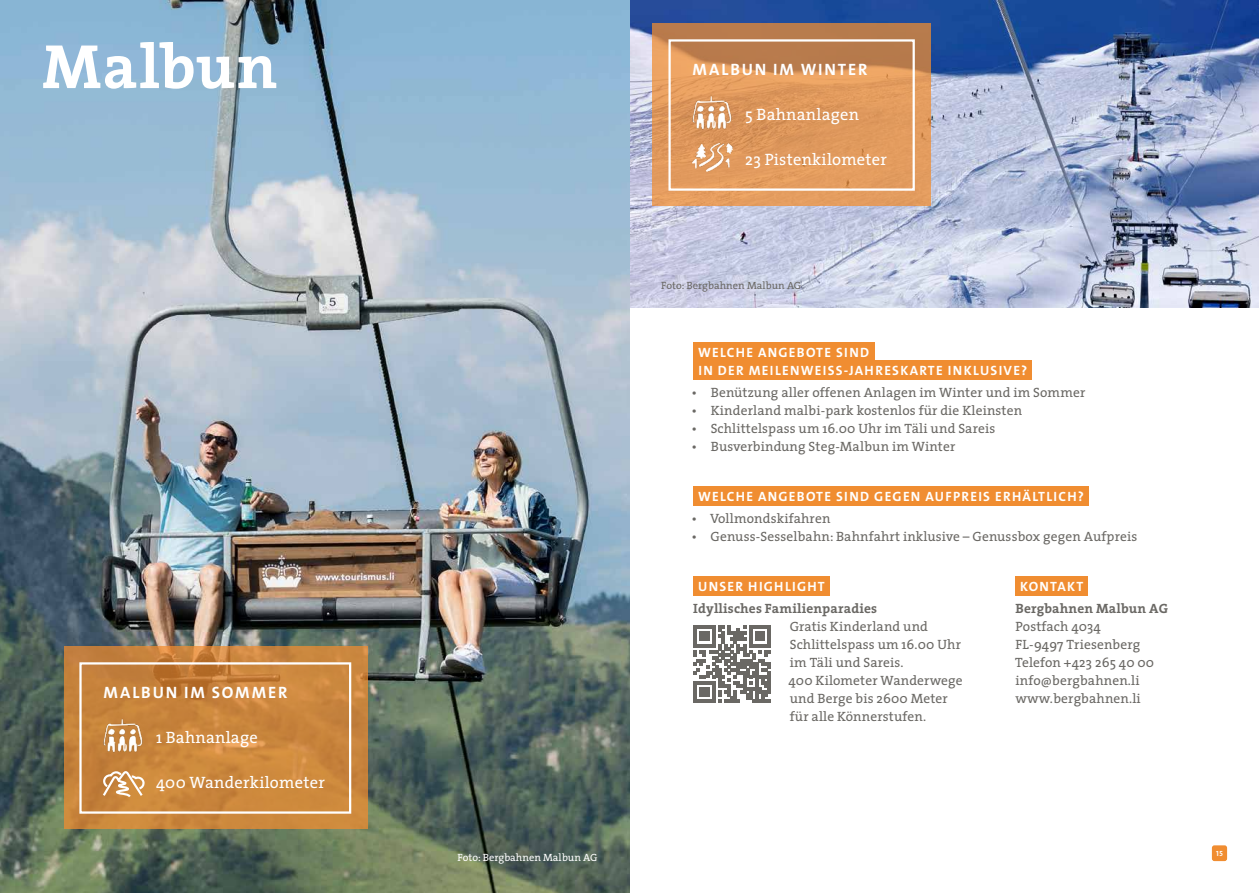
<style>
.page{position:relative;width:1259px;height:893px;background:#fff}
.page>*{position:absolute;margin:0;border:0;box-sizing:border-box;transform-origin:0 0}
.t1{font:700 63px "The Serif";letter-spacing:.02em;color:#fff}
.t2{font:16.5px "The Serif";letter-spacing:.015em;color:#fff}
.t3{font:700 16.5px "The Sans Os F";letter-spacing:.115em;color:#fff}
.t4{font:13.5px/18px "The Serif";letter-spacing:.01em;color:#6a6864}
.t5{font:700 13.5px/18px "The Sans Os F";letter-spacing:.095em;color:#fff}
.t6{font:700 13.5px "The Serif";letter-spacing:.01em;color:#6a6864}
.t7{font:10.5px "The Serif";color:#6a6864}
.t8{font:10.5px "The Serif";color:#fff}
.t9{font:700 7.5px "The Sans Os F";color:#fff}
</style>
<div class="page">
<img style="left:629px;top:0;width:630px;height:307px">
<div style="left:693px;top:343px;width:182px;height:19px;background:#f08d31"></div>
<div style="left:693px;top:361px;width:338px;height:19px;background:#f08d31"></div>
<div style="left:693px;top:487px;width:395px;height:19px;background:#f08d31"></div>
<div style="left:693px;top:577px;width:136px;height:19px;background:#f08d31"></div>
<svg style="left:693px;top:625px;width:78px;height:78px"></svg>
<div style="left:1015px;top:577px;width:72px;height:19px;background:#f08d31"></div>
<img style="left:0;top:0;width:629px;height:893px">
<svg style="left:64px;top:646px;width:303px;height:183px;background:#c9853c"></svg>
<svg style="left:101px;top:770px;width:46px;height:29px"></svg>
<img style="left:103px;top:719px;width:41px;height:34px">
<div style="left:79px;top:662px;width:272px;height:152px;border:2px solid #fff"></div>
<svg style="left:653px;top:23px;width:278px;height:183px;background:#d89359"></svg>
<img style="left:692px;top:96px;width:41px;height:34px">
<img style="left:692px;top:141px;width:41px;height:34px">
<div style="left:668px;top:39px;width:247px;height:152px;border:2px solid #fff"></div>
<div style="left:1212px;top:845px;width:15px;height:16px;background:#f08d31;border-radius:2px"></div>
<h1 class="t1" style="left:42px;top:14px;width:237px">Malbun</h1>
<p class="t3" style="left:103px;top:682px;width:186px">MALBUN IM SOMMER</p>
<p class="t2" style="left:156px;top:724px;width:103px">1 Bahnanlage</p>
<p class="t2" style="left:156px;top:769px;width:170px">400 Wanderkilometer</p>
<p class="t8" style="left:457px;top:849px;width:141px">Foto: Bergbahnen Malbun AG</p>
<p class="t3" style="left:692px;top:59px;width:176px">MALBUN IM WINTER</p>
<p class="t2" style="left:745px;top:101px;width:116px">5 Bahnanlagen</p>
<p class="t2" style="left:745px;top:146px;width:143px">23 Pistenkilometer</p>
<p class="t7" style="left:661px;top:277px;width:141px">Foto: Bergbahnen Malbun AG</p>
<p class="t5" style="left:698px;top:343px;width:331px">WELCHE ANGEBOTE SIND<br>IN DER MEILENWEISS-JAHRESKARTE INKLUSIVE?</p>
<p class="t4" style="left:691px;top:383px;width:395px">• Benützung aller offenen Anlagen im Winter und im Sommer</p>
<p class="t4" style="left:691px;top:401px;width:332px">• Kinderland malbi-park kostenlos für die Kleinsten</p>
<p class="t4" style="left:691px;top:419px;width:305px">• Schlittelspass um 16.00 Uhr im Täli und Sareis</p>
<p class="t4" style="left:691px;top:437px;width:265px">• Busverbindung Steg-Malbun im Winter</p>
<p class="t5" style="left:698px;top:487px;width:387px">WELCHE ANGEBOTE SIND GEGEN AUFPREIS ERHÄLTLICH?</p>
<p class="t4" style="left:691px;top:509px;width:140px">• Vollmondskifahren</p>
<p class="t4" style="left:691px;top:527px;width:447px">• Genuss-Sesselbahn: Bahnfahrt inklusive – Genussbox gegen Aufpreis</p>
<p class="t5" style="left:698px;top:577px;width:128px">UNSER HIGHLIGHT</p>
<p class="t6" style="left:693px;top:597px;width:185px">Idyllisches Familienparadies</p>
<p class="t4" style="left:788px;top:617px;width:176px">Gratis Kinderland und<br>Schlittelspass um 16.00 Uhr im Täli und Sareis.<br>400 Kilometer Wanderwege und Berge bis 2600 Meter für alle Könnerstufen.</p>
<p class="t5" style="left:1020px;top:577px;width:65px">KONTAKT</p>
<p class="t6" style="left:1015px;top:597px;width:154px">Bergbahnen Malbun AG</p>
<p class="t4" style="left:1015px;top:617px;width:141px">Postfach 4034<br>FL-9497 Triesenberg<br>Telefon +423 265 40 00 info@bergbahnen.li www.bergbahnen.li</p>
<p class="t9" style="left:1216px;top:848px;width:8px">15</p>
</div>
